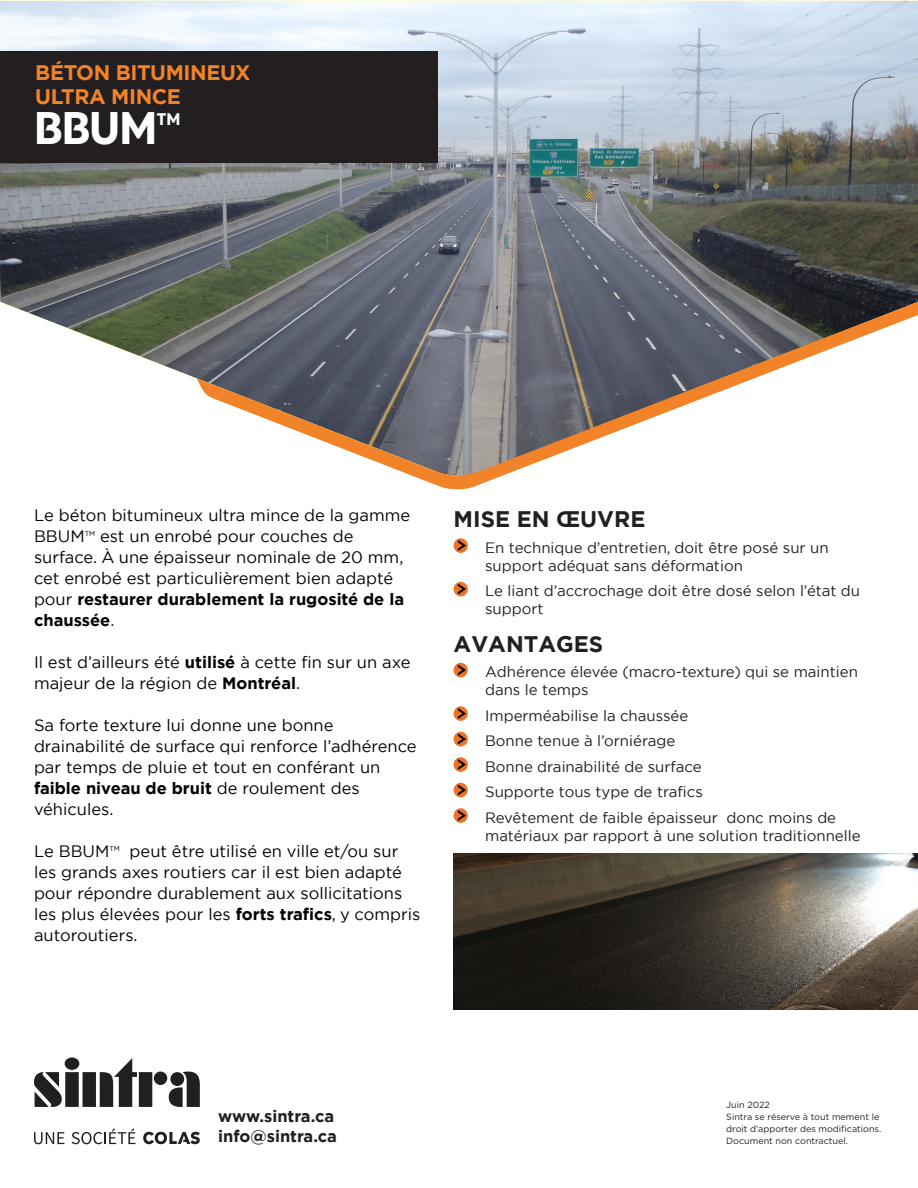
<style>
.page{position:relative;width:918px;height:1188px;background:#fff}
.page>*{position:absolute;margin:0;border:0;box-sizing:border-box;transform-origin:0 0}
.t1{font:700 45px "Colas";color:#fff}
.t2{font:700 22.5px "Gotham";color:#231f20}
.t3{font:700 21px/24px "Gotham";letter-spacing:-.02em;color:#f28328}
.t4{font:700 16.65px "Colas";color:#fff}
.t5{font:16.5px/21px "Gotham";color:#040503}
.t6{font:700 16.5px "Gotham";color:#231f20}
.t7{font:15px/18px "Gotham";color:#231f20}
.t8{font:9px/12px "Gotham HTF";color:#231f20}
.t9{font:7.05px "Gotham";color:#040503}
.s1{font-weight:700}
</style>
<div class="page">
<img style="left:0;top:1px;width:918px;height:378px">
<div style="left:454px;top:538px;width:14px;height:15px;background:#ed7223;border-radius:50%"></div>
<svg style="left:458px;top:540px;width:8px;height:11px"></svg>
<svg style="left:454px;top:582px;width:14px;height:14px"></svg>
<svg style="left:458px;top:584px;width:8px;height:10px"></svg>
<svg style="left:454px;top:663px;width:14px;height:14px"></svg>
<svg style="left:458px;top:665px;width:8px;height:10px"></svg>
<div style="left:454px;top:706px;width:14px;height:15px;background:#ed7223;border-radius:50%"></div>
<svg style="left:458px;top:708px;width:8px;height:11px"></svg>
<svg style="left:454px;top:732px;width:14px;height:14px"></svg>
<svg style="left:458px;top:734px;width:8px;height:10px"></svg>
<div style="left:454px;top:757px;width:14px;height:15px;background:#ed7223;border-radius:50%"></div>
<svg style="left:458px;top:759px;width:8px;height:11px"></svg>
<svg style="left:454px;top:783px;width:14px;height:14px"></svg>
<svg style="left:458px;top:785px;width:8px;height:10px"></svg>
<div style="left:454px;top:808px;width:14px;height:15px;background:#ed7223;border-radius:50%"></div>
<svg style="left:458px;top:810px;width:8px;height:11px"></svg>
<svg style="left:197px;top:29px;width:721px;height:460px"></svg>
<div style="left:0;top:51px;width:437px;height:112px;background:#231f20"></div>
<img style="left:454px;top:853px;width:464px;height:157px">
<svg style="left:34px;top:1058px;width:166px;height:49px"></svg>
<svg style="left:34px;top:1132px;width:30px;height:12px"></svg>
<svg style="left:72px;top:1128px;width:63px;height:16px"></svg>
<svg style="left:143px;top:1132px;width:57px;height:12px"></svg>
<p class="t3" style="left:35px;top:60px;width:217px">BÉTON BITUMINEUX<br>ULTRA MINCE</p>
<p class="t1" style="left:34px;top:103px;width:125px">BBUM</p>
<p class="t4" style="left:157px;top:110px;width:25px">tm</p>
<p class="t5" style="left:34px;top:504px;width:378px">Le béton bitumineux ultra mince de la gamme<br>BBUM</p>
<p class="t5" style="left:34px;top:525px;width:372px;text-indent:66px">est un enrobé pour couches de surface. À une épaisseur nominale de 20 mm, cet enrobé est particulièrement bien adapté pour <span class="s1">restaurer durablement la rugosité de la chaussée</span>.</p>
<p class="t5" style="left:34px;top:651px;width:378px">Il est d’ailleurs été <span class="s1">utilisé</span> à cette fin sur un axe majeur de la région de <span class="s1">Montréal</span>.</p>
<p class="t5" style="left:34px;top:714px;width:384px">Sa forte texture lui donne une bonne drainabilité de surface qui renforce l’adhérence par temps de pluie et tout en conférant un <span class="s1">faible niveau de bruit</span> de roulement des véhicules.</p>
<p class="t5" style="left:34px;top:840px;width:77px">Le BBUM</p>
<p class="t9" style="left:109px;top:844px;width:12px">TM</p>
<p class="t9" style="left:85px;top:529px;width:12px">TM</p>
<p class="t5" style="left:34px;top:840px;width:388px;text-indent:96px">peut être utilisé en ville et/ou sur les grands axes routiers car il est bien adapté pour répondre durablement aux sollicitations les plus élevées pour les <span class="s1">forts trafics</span>, y compris autoroutiers.</p>
<p class="t2" style="left:454px;top:505px;width:193px">MISE EN ŒUVRE</p>
<p class="t7" style="left:485px;top:538px;width:345px">En technique d’entretien, doit être posé sur un support adéquat sans déformation</p>
<p class="t7" style="left:485px;top:582px;width:377px">Le liant d’accrochage doit être dosé selon l’état du support</p>
<p class="t2" style="left:454px;top:629px;width:151px">AVANTAGES</p>
<p class="t7" style="left:485px;top:663px;width:374px">Adhérence élevée (macro-texture) qui se maintien dans le temps</p>
<p class="t7" style="left:485px;top:706px;width:205px">Imperméabilise la chaussée</p>
<p class="t7" style="left:485px;top:732px;width:192px">Bonne tenue à l’orniérage</p>
<p class="t7" style="left:485px;top:757px;width:218px">Bonne drainabilité de surface</p>
<p class="t7" style="left:485px;top:783px;width:219px">Supporte tous type de trafics</p>
<p class="t7" style="left:485px;top:808px;width:377px">Revêtement de faible épaisseur donc moins de matériaux par rapport à une solution traditionnelle</p>
<p class="t6" style="left:218px;top:1106px;width:118px">www.sintra.ca</p>
<p class="t6" style="left:218px;top:1125px;width:120px">info@sintra.ca</p>
<p class="t8" style="left:726px;top:1099px;width:45px">Juin 2022</p>
<p class="t8" style="left:726px;top:1111px;width:156px">Sintra se réserve à tout mement le droit d’apporter des modifications.<br>Document non contractuel.</p>
</div>
